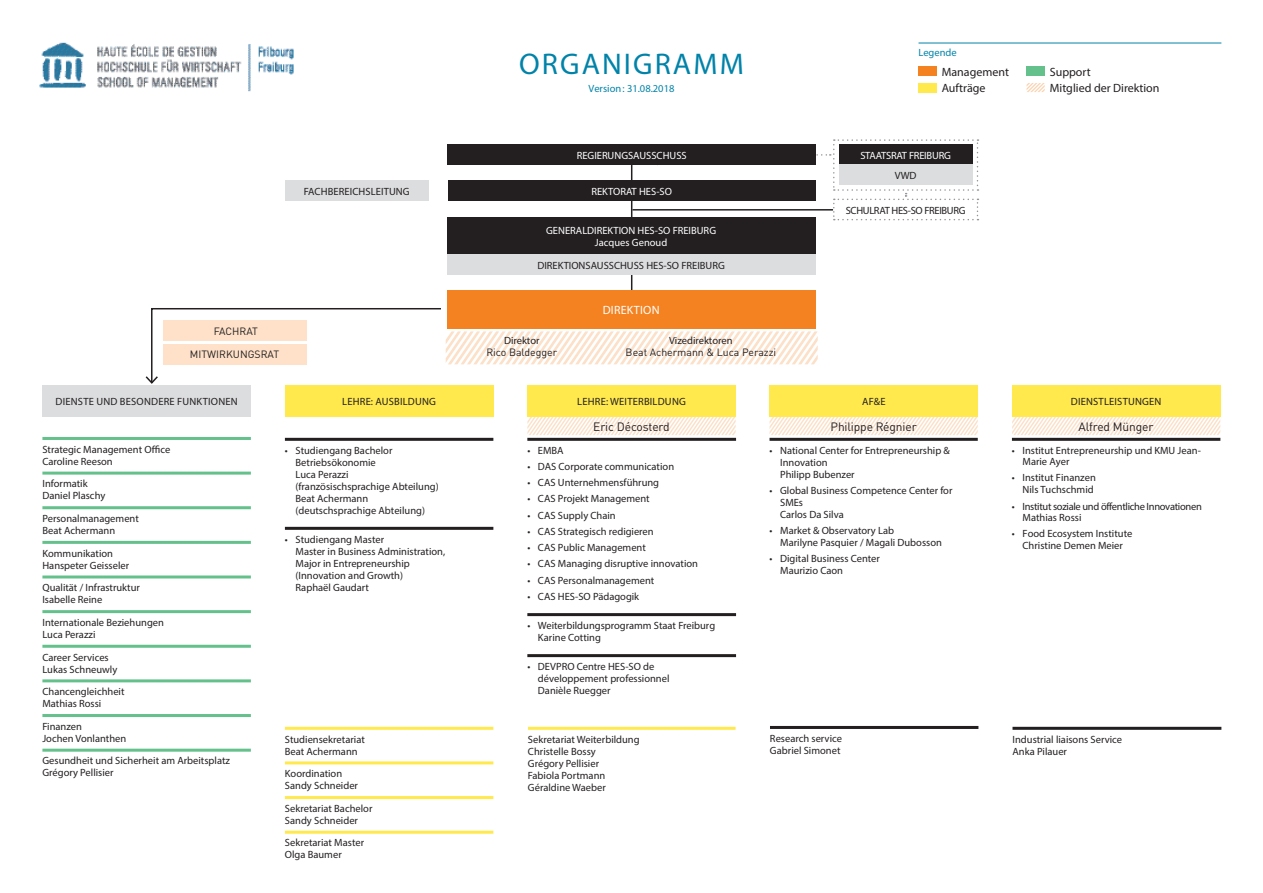
<style>
.page{position:relative;width:1263px;height:893px;background:#fff}
.page>*{position:absolute;margin:0;border:0;box-sizing:border-box;transform-origin:0 0}
.t1{font:30px "Myriad Pro";letter-spacing:.07em;color:#0083a9}
.t2{font:12px "Myriad Pro";color:#231f20}
.t3{font:12px "DINOT";letter-spacing:-.01em;color:#231f20}
.t4{font:12px "Myriad Pro";letter-spacing:.02em;color:#fff}
.t5{font:10.5px/12px "Myriad Pro";color:#231f20}
.t6{font:10.5px "Myriad Pro";letter-spacing:.02em;color:#231f20}
.t7{font:10.5px/12px "Myriad Pro";color:#fff;text-align:center}
.t8{font:10.5px/11.6px "Myriad Pro";letter-spacing:-.03em;color:#231f20}
.t9{font:10.5px "DINOT";color:#231f20}
.t10{font:10.5px "Myriad Pro";color:#0083a9}
.t11{font:10.5px "Myriad Pro";letter-spacing:-.02em;color:#fff}
</style>
<div class="page">
<svg style="left:527px;top:417px;width:209px;height:18px"></svg>
<svg style="left:769px;top:417px;width:209px;height:18px"></svg>
<svg style="left:1012px;top:417px;width:208px;height:18px"></svg>
<img style="left:39px;top:42px;width:255px;height:50px">
<hr style="left:631px;top:149px;width:1px;height:159px;background:#231f20">
<hr style="left:632px;top:209px;width:201px;height:2px;background:#231f20">
<svg style="left:145px;top:308px;width:673px;height:76px"></svg>
<hr style="left:42px;top:437px;width:209px;height:3px;background:#65c18b">
<hr style="left:42px;top:472px;width:209px;height:3px;background:#65c18b">
<hr style="left:42px;top:506px;width:209px;height:3px;background:#65c18b">
<hr style="left:42px;top:541px;width:209px;height:3px;background:#65c18b">
<hr style="left:42px;top:575px;width:209px;height:3px;background:#65c18b">
<hr style="left:42px;top:610px;width:209px;height:3px;background:#65c18b">
<hr style="left:42px;top:645px;width:209px;height:3px;background:#65c18b">
<hr style="left:42px;top:679px;width:209px;height:3px;background:#65c18b">
<hr style="left:42px;top:714px;width:209px;height:3px;background:#65c18b">
<hr style="left:42px;top:749px;width:209px;height:3px;background:#65c18b">
<hr style="left:285px;top:727px;width:208px;height:3px;background:#ffe94d">
<hr style="left:285px;top:761px;width:208px;height:3px;background:#ffe94d">
<hr style="left:285px;top:796px;width:208px;height:3px;background:#ffe94d">
<hr style="left:285px;top:831px;width:208px;height:3px;background:#ffe94d">
<hr style="left:528px;top:727px;width:207px;height:3px;background:#ffe94d">
<hr style="left:770px;top:726px;width:208px;height:3px;background:#231f20">
<hr style="left:1012px;top:727px;width:209px;height:3px;background:#231f20">
<div style="left:285px;top:181px;width:144px;height:20px;background:#dcdddf"></div>
<div style="left:448px;top:181px;width:368px;height:20px;background:#231f20"></div>
<div style="left:447px;top:145px;width:369px;height:20px;background:#231f20"></div>
<div style="left:447px;top:254px;width:369px;height:20px;background:#dcdddf"></div>
<div style="left:447px;top:217px;width:369px;height:37px;background:#231f20"></div>
<div style="left:163px;top:320px;width:143px;height:21px;background:#fee1c8"></div>
<div style="left:163px;top:344px;width:143px;height:20px;background:#fee1c8"></div>
<hr style="left:527px;top:438px;width:209px;height:3px;background:#231f20">
<hr style="left:527px;top:613px;width:209px;height:3px;background:#231f20">
<hr style="left:527px;top:654px;width:209px;height:3px;background:#231f20">
<div style="left:42px;top:385px;width:209px;height:32px;background:#dcdddf"></div>
<div style="left:447px;top:290px;width:369px;height:38px;background:#f58220"></div>
<div style="left:285px;top:385px;width:208px;height:32px;background:#ffe94d"></div>
<div style="left:527px;top:385px;width:209px;height:32px;background:#ffe94d"></div>
<div style="left:769px;top:385px;width:209px;height:32px;background:#ffe94d"></div>
<div style="left:1012px;top:385px;width:208px;height:32px;background:#ffe94d"></div>
<hr style="left:769px;top:438px;width:209px;height:3px;background:#231f20">
<hr style="left:1012px;top:438px;width:208px;height:3px;background:#231f20">
<hr style="left:285px;top:438px;width:208px;height:3px;background:#231f20">
<hr style="left:285px;top:527px;width:208px;height:3px;background:#231f20">
<svg style="left:656px;top:139px;width:322px;height:81px"></svg>
<hr style="left:918px;top:43px;width:303px;height:1px;background:#0083a9">
<div style="left:918px;top:67px;width:19px;height:9px;background:#f58220"></div>
<div style="left:1026px;top:67px;width:19px;height:9px;background:#65c18b"></div>
<div style="left:918px;top:83px;width:19px;height:9px;background:#ffe94d"></div>
<svg style="left:1026px;top:83px;width:19px;height:9px"></svg>
<h1 class="t1" style="left:519px;top:45px;width:226px">ORGANIGRAMM</h1>
<p class="t10" style="left:588px;top:82px;width:87px">Version : 31.08.2018</p>
<p class="t10" style="left:918px;top:46px;width:40px">Legende</p>
<p class="t2" style="left:942px;top:64px;width:69px">Management</p>
<p class="t2" style="left:1050px;top:64px;width:42px">Support</p>
<p class="t2" style="left:942px;top:81px;width:45px">Aufträge</p>
<p class="t2" style="left:1050px;top:81px;width:111px">Mitglied der Direktion</p>
<p class="t7" style="left:577px;top:149px;width:111px">REGIERUNGSAUSSCHUSS</p>
<p class="t11" style="left:860px;top:149px;width:92px">STAATSRAT FREIBURG</p>
<p class="t5" style="left:895px;top:170px;width:23px">VWD</p>
<p class="t9" style="left:214px;top:324px;width:46px">FACHRAT</p>
<p class="t9" style="left:190px;top:348px;width:91px">MITWIRKUNGSRAT</p>
<p class="t5" style="left:304px;top:186px;width:108px">FACHBEREICHSLEITUNG</p>
<p class="t7" style="left:591px;top:186px;width:82px">REKTORAT HES-SO</p>
<p class="t7" style="left:546px;top:224px;width:171px">GENERALDIREKTION HES-SO FREIBURG<br>Jacques Genoud</p>
<p class="t5" style="left:537px;top:259px;width:189px">DIREKTIONSAUSSCHUSS HES-SO FREIBURG</p>
<p class="t5" style="left:504px;top:335px;width:37px">Direktor</p>
<p class="t9" style="left:486px;top:346px;width:72px">Rico Baldegger</p>
<p class="t4" style="left:603px;top:303px;width:58px">DIREKTION</p>
<p class="t5" style="left:669px;top:335px;width:65px">Vizedirektoren</p>
<p class="t9" style="left:626px;top:346px;width:152px">Beat Achermann &amp; Luca Perazzi</p>
<p class="t8" style="left:846px;top:204px;width:121px">SCHULRAT HES-SO FREIBURG</p>
<p class="t6" style="left:56px;top:395px;width:184px">DIENSTE UND BESONDERE FUNKTIONEN</p>
<p class="t5" style="left:42px;top:443px;width:129px">Strategic Management Office<br>Caroline Reeson</p>
<p class="t5" style="left:42px;top:478px;width:64px">Informatik<br>Daniel Plaschy</p>
<p class="t5" style="left:42px;top:512px;width:98px">Personalmanagement<br>Beat Achermann</p>
<p class="t5" style="left:42px;top:547px;width:88px">Kommunikation<br>Hanspeter Geisseler</p>
<p class="t5" style="left:42px;top:582px;width:99px">Qualität / Infrastruktur<br>Isabelle Reine</p>
<p class="t5" style="left:42px;top:616px;width:123px">Internationale Beziehungen<br>Luca Perazzi</p>
<p class="t5" style="left:42px;top:651px;width:76px">Career Services<br>Lukas Schneuwly</p>
<p class="t5" style="left:42px;top:685px;width:84px">Chancengleichheit<br>Mathias Rossi</p>
<p class="t5" style="left:42px;top:720px;width:85px">Finanzen<br>Jochen Vonlanthen</p>
<p class="t5" style="left:42px;top:755px;width:189px">Gesundheit und Sicherheit am Arbeitsplatz<br>Grégory Pellisier</p>
<p class="t6" style="left:342px;top:395px;width:95px">LEHRE: AUSBILDUNG</p>
<p class="t6" style="left:577px;top:395px;width:110px">LEHRE: WEITERBILDUNG</p>
<p class="t5" style="left:862px;top:395px;width:25px">AF&amp;E</p>
<p class="t6" style="left:1071px;top:395px;width:92px">DIENSTLEISTUNGEN</p>
<p class="t3" style="left:593px;top:419px;width:78px">Eric Décosterd</p>
<p class="t3" style="left:830px;top:419px;width:88px">Philippe Régnier</p>
<p class="t3" style="left:1078px;top:419px;width:76px">Alfred Münger</p>
<p class="t5" style="left:780px;top:444px;width:171px;text-indent:-11px">• National Center for Entrepreneurship &amp;<br>Innovation<br>Philipp Bubenzer</p>
<p class="t5" style="left:780px;top:484px;width:174px;text-indent:-11px">• Global Business Competence Center for<br>SMEs<br>Carlos Da Silva</p>
<p class="t5" style="left:780px;top:524px;width:163px;text-indent:-11px">• Market &amp; Observatory Lab<br>Marilyne Pasquier / Magali Dubosson</p>
<p class="t5" style="left:780px;top:553px;width:101px;text-indent:-11px">• Digital Business Center<br>Maurizio Caon</p>
<p class="t5" style="left:1022px;top:444px;width:180px;line-height:11.6px;text-indent:-11px">• Institut Entrepreneurship und KMU Jean-<br>Marie Ayer</p>
<p class="t5" style="left:1012px;top:472px;width:85px;text-align:right">• Institut Finanzen<br>Nils Tuchschmid</p>
<p class="t8" style="left:1022px;top:500px;width:181px;text-indent:-11px">• Institut soziale und öffentliche Innovationen<br>Mathias Rossi</p>
<p class="t5" style="left:1012px;top:527px;width:122px;text-align:center">• Food Ecosystem Institute<br>Christine Demen Meier</p>
<p class="t5" style="left:296px;top:444px;width:145px;text-indent:-11px">• Studiengang Bachelor<br>Betriebsökonomie<br>Luca Perazzi (französischsprachige Abteilung)<br>Beat Achermann (deutschsprachige Abteilung)</p>
<p class="t5" style="left:296px;top:533px;width:151px;text-indent:-11px">• Studiengang Master<br>Master in Business Administration,<br>Major in Entrepreneurship (Innovation and Growth)<br>Raphaël Gaudart</p>
<p class="t5" style="left:527px;top:444px;width:38px">• EMBA</p>
<p class="t5" style="left:527px;top:460px;width:148px">• DAS Corporate communication</p>
<p class="t5" style="left:527px;top:476px;width:133px">• CAS Unternehmensführung</p>
<p class="t5" style="left:527px;top:493px;width:124px">• CAS Projekt Management</p>
<p class="t5" style="left:527px;top:509px;width:90px">• CAS Supply Chain</p>
<p class="t5" style="left:527px;top:525px;width:128px">• CAS Strategisch redigieren</p>
<p class="t5" style="left:527px;top:541px;width:120px">• CAS Public Management</p>
<p class="t5" style="left:527px;top:558px;width:172px">• CAS Managing disruptive innovation</p>
<p class="t5" style="left:527px;top:574px;width:129px">• CAS Personalmanagement</p>
<p class="t5" style="left:527px;top:590px;width:113px">• CAS HES-SO Pädagogik</p>
<p class="t5" style="left:538px;top:619px;width:179px;text-indent:-11px">• Weiterbildungsprogramm Staat Freiburg<br>Karine Cotting</p>
<p class="t5" style="left:538px;top:660px;width:133px;text-indent:-11px">• DEVPRO Centre HES-SO de développement professionnel<br>Danièle Ruegger</p>
<p class="t5" style="left:285px;top:733px;width:81px">Studiensekretariat<br>Beat Achermann</p>
<p class="t5" style="left:285px;top:767px;width:75px">Koordination<br>Sandy Schneider</p>
<p class="t5" style="left:285px;top:802px;width:89px">Sekretariat Bachelor<br>Sandy Schneider</p>
<p class="t5" style="left:285px;top:837px;width:81px">Sekretariat Master<br>Olga Baumer</p>
<p class="t5" style="left:528px;top:733px;width:113px">Sekretariat Weiterbildung<br>Christelle Bossy<br>Grégory Pellisier<br>Fabiola Portmann<br>Géraldine Waeber</p>
<p class="t5" style="left:770px;top:732px;width:74px">Research service<br>Gabriel Simonet</p>
<p class="t5" style="left:1012px;top:733px;width:111px">Industrial liaisons Service<br>Anka Pilauer</p>
</div>
